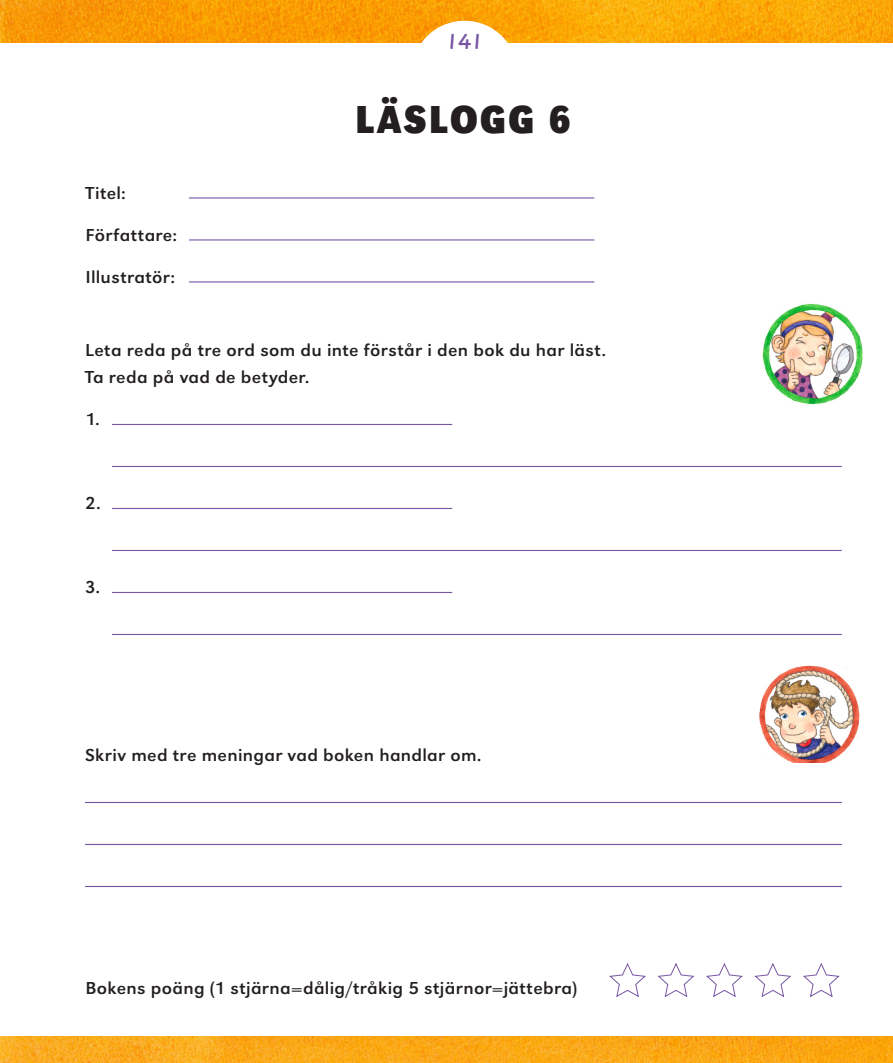
<style>
.page{position:relative;width:893px;height:1063px;background:#fff}
.page>*{position:absolute;margin:0;border:0;box-sizing:border-box;transform-origin:0 0}
.t1{font:40.5px "URW Grotesk T Bold Extr Narr";letter-spacing:.045em;color:#231f20}
.t2{font:21px "Alku Lihava";color:#7757a4}
.t3{font:expanded 18px/27px "URW Grotesk T";letter-spacing:.02em;color:#231f20}
</style>
<div class="page">
<img style="left:0;top:0;width:893px;height:43px">
<img style="left:0;top:1037px;width:893px;height:26px">
<div style="left:412px;top:21px;width:105px;height:102px;background:#fff;border-radius:50%"></div>
<img style="left:762px;top:303px;width:100px;height:102px">
<hr style="left:189px;top:197px;width:405px;height:2px;background:#7757a4">
<hr style="left:189px;top:239px;width:405px;height:2px;background:#7757a4">
<hr style="left:189px;top:281px;width:405px;height:2px;background:#7757a4">
<svg style="left:609px;top:963px;width:37px;height:34px"></svg>
<svg style="left:658px;top:963px;width:36px;height:34px"></svg>
<svg style="left:706px;top:963px;width:37px;height:34px"></svg>
<svg style="left:754px;top:963px;width:37px;height:34px"></svg>
<svg style="left:803px;top:963px;width:37px;height:34px"></svg>
<hr style="left:112px;top:424px;width:340px;height:1px;background:#7757a4">
<hr style="left:112px;top:466px;width:730px;height:1px;background:#7757a4">
<hr style="left:112px;top:508px;width:340px;height:1px;background:#7757a4">
<hr style="left:112px;top:550px;width:730px;height:1px;background:#7757a4">
<hr style="left:112px;top:592px;width:340px;height:1px;background:#7757a4">
<hr style="left:112px;top:634px;width:730px;height:1px;background:#7757a4">
<hr style="left:85px;top:802px;width:757px;height:1px;background:#7757a4">
<hr style="left:85px;top:844px;width:757px;height:1px;background:#7757a4">
<hr style="left:85px;top:886px;width:757px;height:1px;background:#7757a4">
<img style="left:759px;top:665px;width:101px;height:98px">
<p class="t2" style="left:448px;top:29px;width:34px">141</p>
<p class="t3" style="left:85px;top:179px;width:42px">Titel:</p>
<p class="t3" style="left:85px;top:221px;width:93px">Författare:</p>
<p class="t3" style="left:85px;top:263px;width:91px">Illustratör:</p>
<h1 class="t1" style="left:355px;top:96px;width:218px">LÄSLOGG 6</h1>
<p class="t3" style="left:85px;top:336px;width:523px">Leta reda på tre ord som du inte förstår i den bok du har läst.<br>Ta reda på vad de betyder.</p>
<p class="t3" style="left:85px;top:405px;width:16px">1.</p>
<p class="t3" style="left:85px;top:489px;width:17px">2.</p>
<p class="t3" style="left:85px;top:573px;width:17px">3.</p>
<p class="t3" style="left:85px;top:741px;width:398px">Skriv med tre meningar vad boken handlar om.</p>
<p class="t3" style="left:85px;top:975px;width:493px">Bokens poäng (1 stjärna=dålig/tråkig 5 stjärnor=jättebra)</p>
</div>
